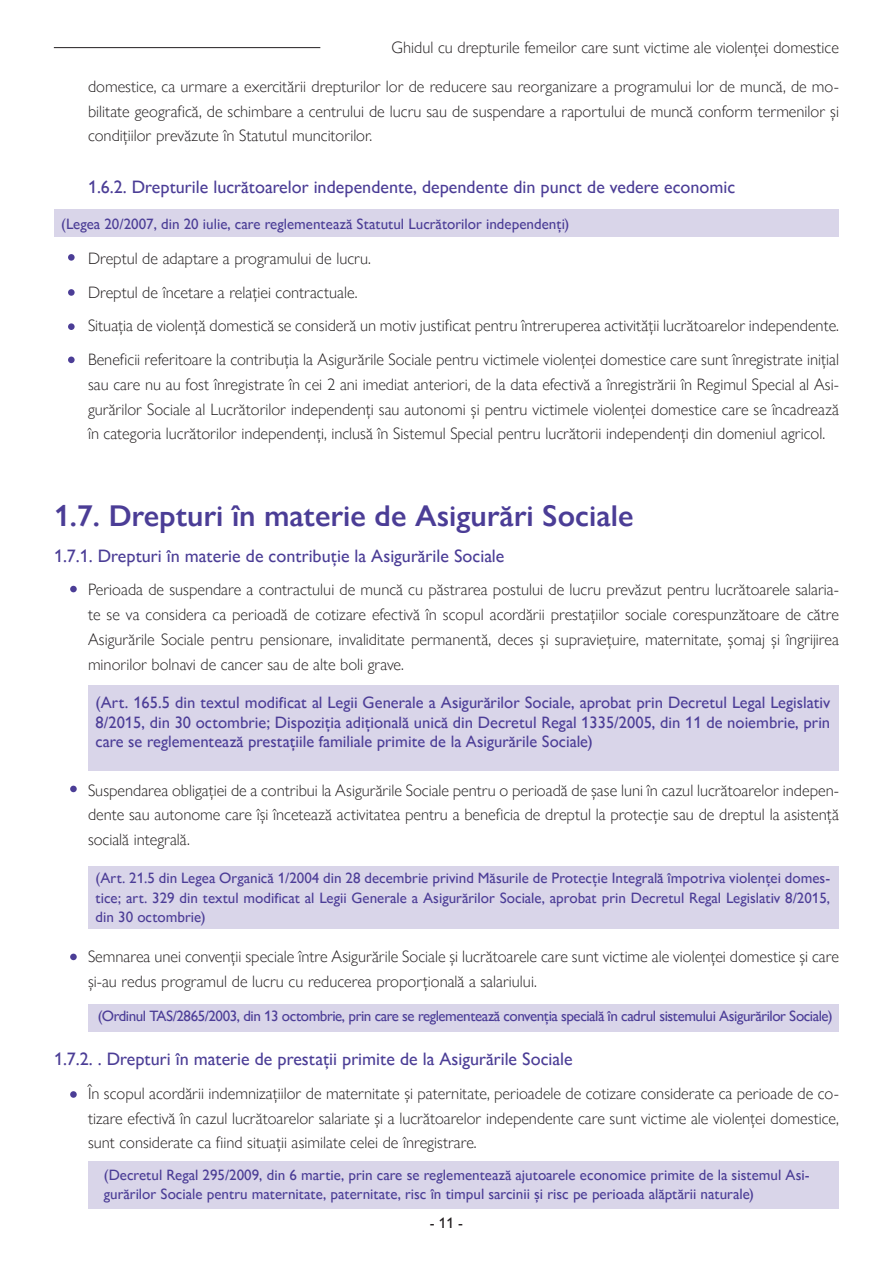
<style>
.page{position:relative;width:893px;height:1263px;background:#fff}
.page>*{position:absolute;margin:0;border:0;box-sizing:border-box;transform-origin:0 0}
.titulo2{font:600 30px "Gill Sans Nova";color:#4b3d96}
.titulo3{font:500 18px "Gill Sans Nova";color:#4b3d96}
.titulo2-2{font:500 18px "Gill Sans Nova";color:#4b3d96}
.t1{font:300 16.5px/24.8px "Gill Sans Nova";color:#231f20;text-align:justify}
.t2{font:500 16.5px/19.5px "Gill Sans Nova";color:#4c3d97;text-align:justify}
.t3{font:500 15px/19.5px "Gill Sans Nova";letter-spacing:-.03em;color:#4c3d97;text-align:justify}
.t4{font:500 15px/19.5px "Gill Sans Nova";color:#4b3d96}
.t5{font:500 15px "Gill Sans Nova";color:#231f20}
</style>
<div class="page">
<hr style="left:54px;top:47px;width:266px;height:1px;background:#231f20">
<div style="left:88px;top:866px;width:751px;height:63px;background:#d9d5e9"></div>
<div style="left:88px;top:686px;width:751px;height:85px;background:#d9d5e9"></div>
<div style="left:54px;top:209px;width:785px;height:28px;background:#d9d5e9"></div>
<div style="left:68px;top:254px;width:7px;height:7px;background:#4b3d96;border-radius:50%"></div>
<div style="left:70px;top:586px;width:7px;height:6px;background:#4b3d96;border-radius:50%"></div>
<div style="left:70px;top:786px;width:7px;height:6px;background:#4b3d96;border-radius:50%"></div>
<div style="left:70px;top:954px;width:7px;height:6px;background:#4b3d96;border-radius:50%"></div>
<div style="left:88px;top:1004px;width:751px;height:28px;background:#d9d5e9"></div>
<div style="left:88px;top:1162px;width:751px;height:47px;background:#d9d5e9"></div>
<div style="left:68px;top:323px;width:7px;height:7px;background:#4b3d96;border-radius:50%"></div>
<div style="left:68px;top:357px;width:7px;height:6px;background:#4b3d96;border-radius:50%"></div>
<div style="left:68px;top:289px;width:7px;height:7px;background:#4b3d96;border-radius:50%"></div>
<div style="left:70px;top:1091px;width:7px;height:7px;background:#4b3d96;border-radius:50%"></div>
<p class="t1" style="left:392px;top:35px;width:449px">Ghidul cu drepturile femeilor care sunt victime ale violenței domestice</p>
<p class="t1" style="left:88px;top:74px;width:752px">domestice, ca urmare a exercitării drepturilor lor de reducere sau reorganizare a programului lor de muncă, de mo&shy;bilitate geografică, de schimbare a centrului de lucru sau de suspendare a raportului de muncă conform termenilor și condițiilor prevăzute în Statutul muncitorilor.</p>
<p class="titulo3" style="left:88px;top:176px;width:649px">1.6.2. Drepturile lucrătoarelor independente, dependente din punct de vedere economic</p>
<p class="t4" style="left:61px;top:214px;width:510px">(Legea 20/2007, din 20 iulie, care reglementează Statutul Lucrătorilor independenți)</p>
<p class="t1" style="left:88px;top:246px;width:284px">Dreptul de adaptare a programului de lucru.</p>
<p class="t1" style="left:88px;top:279px;width:271px">Dreptul de încetare a relației contractuale.</p>
<p class="t1" style="left:88px;top:313px;width:752px">Situația de violență domestică se consideră un motiv justificat pentru întreruperea activității lucrătoarelor independente.</p>
<p class="t1" style="left:88px;top:347px;width:752px">Beneficii referitoare la contribuția la Asigurările Sociale pentru victimele violenței domestice care sunt înregistrate inițial sau care nu au fost înregistrate în cei 2 ani imediat anteriori, de la data efectivă a înregistrării în Regimul Special al Asi&shy;gurărilor Sociale al Lucrătorilor independenți sau autonomi și pentru victimele violenței domestice care se încadrează în categoria lucrătorilor independenți, inclusă în Sistemul Special pentru lucrătorii independenți din domeniul agricol.</p>
<p class="titulo2" style="left:54px;top:497px;width:581px">1.7. Drepturi în materie de Asigurări Sociale</p>
<p class="titulo2-2" style="left:54px;top:544px;width:452px">1.7.1. Drepturi în materie de contribuție la Asigurările Sociale</p>
<p class="t1" style="left:88px;top:577px;width:752px">Perioada de suspendare a contractului de muncă cu păstrarea postului de lucru prevăzut pentru lucrătoarele salaria&shy;te se va considera ca perioadă de cotizare efectivă în scopul acordării prestațiilor sociale corespunzătoare de către Asigurările Sociale pentru pensionare, invaliditate permanentă, deces și supraviețuire, maternitate, șomaj și îngrijirea minorilor bolnavi de cancer sau de alte boli grave.</p>
<p class="t2" style="left:96px;top:692px;width:736px">(Art. 165.5 din textul modificat al Legii Generale a Asigurărilor Sociale, aprobat prin Decretul Legal Legislativ 8/2015, din 30 octombrie; Dispoziția adițională unică din Decretul Regal 1335/2005, din 11 de noiembrie, prin care se reglementează prestațiile familiale primite de la Asigurările Sociale)</p>
<p class="t1" style="left:88px;top:777px;width:752px">Suspendarea obligației de a contribui la Asigurările Sociale pentru o perioadă de șase luni în cazul lucrătoarelor indepen&shy;dente sau autonome care își încetează activitatea pentru a beneficia de dreptul la protecție sau de dreptul la asistență socială integrală.</p>
<p class="t3" style="left:96px;top:868px;width:736px">(Art. 21.5 din Legea Organică 1/2004 din 28 decembrie privind Măsurile de Protecție Integrală împotriva violenței domes&shy;tice; art. 329 din textul modificat al Legii Generale a Asigurărilor Sociale, aprobat prin Decretul Regal Legislativ 8/2015, din 30 octombrie)</p>
<p class="t1" style="left:88px;top:944px;width:752px">Semnarea unei convenții speciale între Asigurările Sociale și lucrătoarele care sunt victime ale violenței domestice și care și-au redus programul de lucru cu reducerea proporțională a salariului.</p>
<p class="t3" style="left:98px;top:1006px;width:736px">(Ordinul TAS/2865/2003, din 13 octombrie, prin care se reglementează convenția specială în cadrul sistemului Asigurărilor Sociale)</p>
<p class="titulo3" style="left:54px;top:1048px;width:520px">1.7.2. . Drepturi în materie de prestații primite de la Asigurările Sociale</p>
<p class="t1" style="left:88px;top:1081px;width:752px">În scopul acordării indemnizațiilor de maternitate și paternitate, perioadele de cotizare considerate ca perioade de co&shy;tizare efectivă în cazul lucrătoarelor salariate și a lucrătoarelor independente care sunt victime ale violenței domestice, sunt considerate ca fiind situații asimilate celei de înregistrare.</p>
<p class="t4" style="left:104px;top:1165px;width:707px">(Decretul Regal 295/2009, din 6 martie, prin care se reglementează ajutoarele economice primite de la sistemul Asi&shy;gurărilor Sociale pentru maternitate, paternitate, risc în timpul sarcinii și risc pe perioada alăptării naturale)</p>
<p class="t5" style="left:430px;top:1213px;width:35px">- 11 -</p>
</div>
